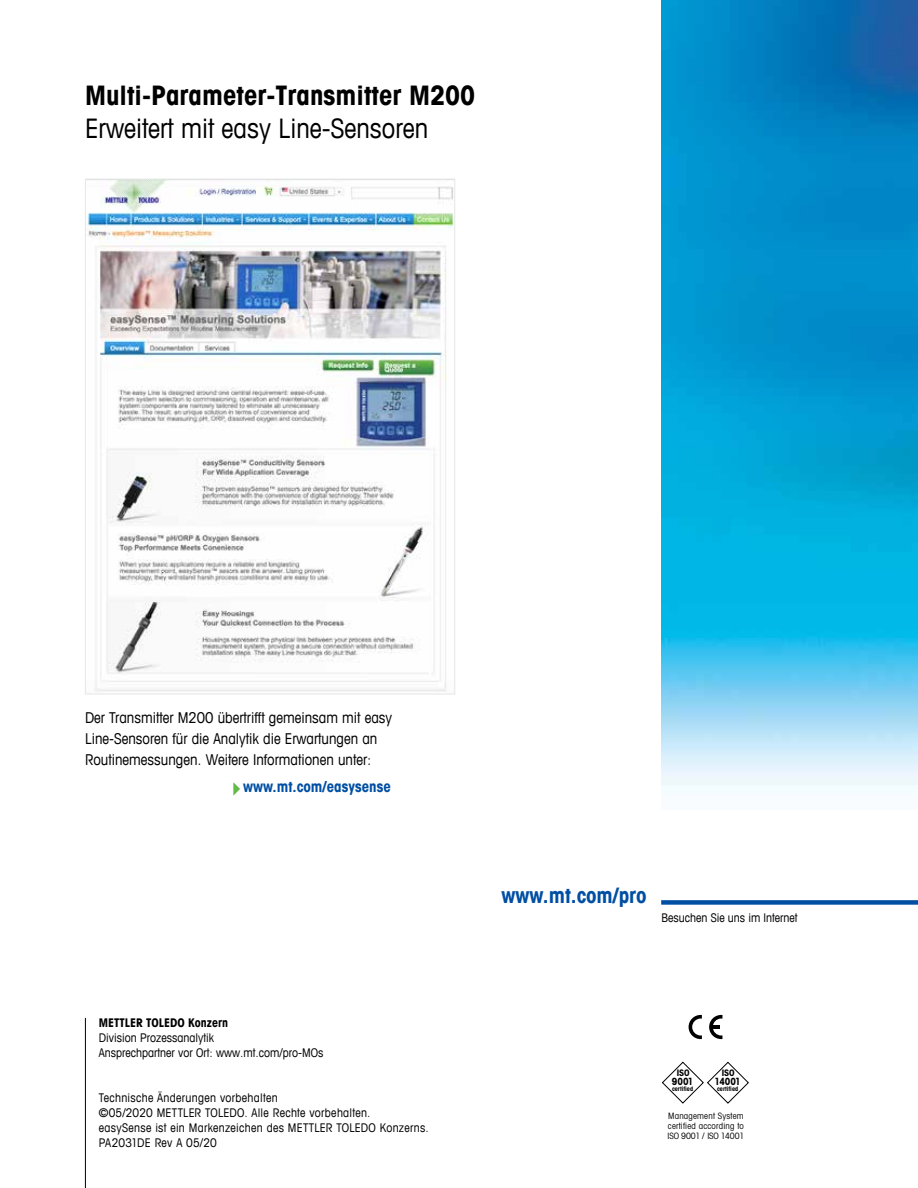
<style>
.page{position:relative;width:918px;height:1188px;background:#fff}
.page>*{position:absolute;margin:0;border:0;box-sizing:border-box;transform-origin:0 0}
.t1{font:700 condensed 27px "Avant Garde Com";color:#000}
.t2{font:condensed 27px "Avant Garde Com";color:#000}
.t3{font:700 condensed 21px "Avant Garde Com";color:#004fa3}
.t4{font:condensed 15px/21px "Avant Garde Com";color:#000}
.t5{font:700 condensed 15px "Avant Garde Com";color:#004fa3}
.t6{font:condensed 12px/15px "Avant Garde Com";letter-spacing:.015em;color:#000}
.t7{font:700 condensed 12px "Avant Garde Com";color:#000}
.t8{font:700 condensed 10.05px "Avant Garde";color:#000}
.t9{font:700 condensed 9px "Avant Garde";color:#000}
.t10{font:condensed 8.7px/10.1px "Avant Garde";letter-spacing:.025em;color:#000;text-align:justify}
.t11{font:700 condensed 6.3px "Avant Garde";color:#000}
</style>
<div class="page">
<img style="left:661px;top:0;width:257px;height:793px">
<div style="left:661px;top:900px;width:257px;height:5px;background:#004fa3"></div>
<hr style="left:85px;top:1018px;width:1px;height:170px;background:#000">
<svg style="left:662px;top:1062px;width:87px;height:42px"></svg>
<svg style="left:689px;top:1015px;width:13px;height:24px"></svg>
<svg style="left:709px;top:1015px;width:13px;height:24px"></svg>
<svg style="left:233px;top:782px;width:7px;height:14px"></svg>
<img style="left:87px;top:181px;width:366px;height:511px">
<h1 class="t1" style="left:85px;top:78px;width:392px">Multi-Parameter-Transmitter M200</h1>
<h1 class="t2" style="left:85px;top:111px;width:345px">Erweitert mit easy Line-Sensoren</h1>
<p class="t4" style="left:85px;top:707px;width:309px">Der Transmitter M200 übertrifft gemeinsam mit easy<br>Line-Sensoren für die Analytik die Erwartungen an<br>Routinemessungen. Weitere Informationen unter:</p>
<p class="t5" style="left:243px;top:777px;width:149px">www.mt.com/easysense</p>
<p class="t7" style="left:99px;top:1015px;width:131px">METTLER TOLEDO Konzern</p>
<p class="t6" style="left:99px;top:1030px;width:226px">Division Prozessanalytik<br>Ansprechpartner vor Ort: www.mt.com/pro-MOs</p>
<p class="t6" style="left:99px;top:1090px;width:331px">Technische Änderungen vorbehalten<br>©05/2020 METTLER TOLEDO. Alle Rechte vorbehalten.<br>easySense ist ein Markenzeichen des METTLER TOLEDO Konzerns.<br>PA2031DE Rev A 05/20</p>
<h2 class="t3" style="left:502px;top:882px;width:147px">www.mt.com/pro</h2>
<p class="t6" style="left:662px;top:910px;width:137px">Besuchen Sie uns im Internet</p>
<p class="t9" style="left:677px;top:1067px;width:15px">ISO</p>
<p class="t8" style="left:672px;top:1075px;width:23px">9001</p>
<p class="t11" style="left:672px;top:1084px;width:23px">certified</p>
<p class="t9" style="left:722px;top:1067px;width:15px">ISO</p>
<p class="t8" style="left:715px;top:1075px;width:28px">14001</p>
<p class="t11" style="left:717px;top:1084px;width:23px">certified</p>
<p class="t10" style="left:668px;top:1110px;width:78px">Management System certified according to ISO 9001 / ISO 14001</p>
</div>
